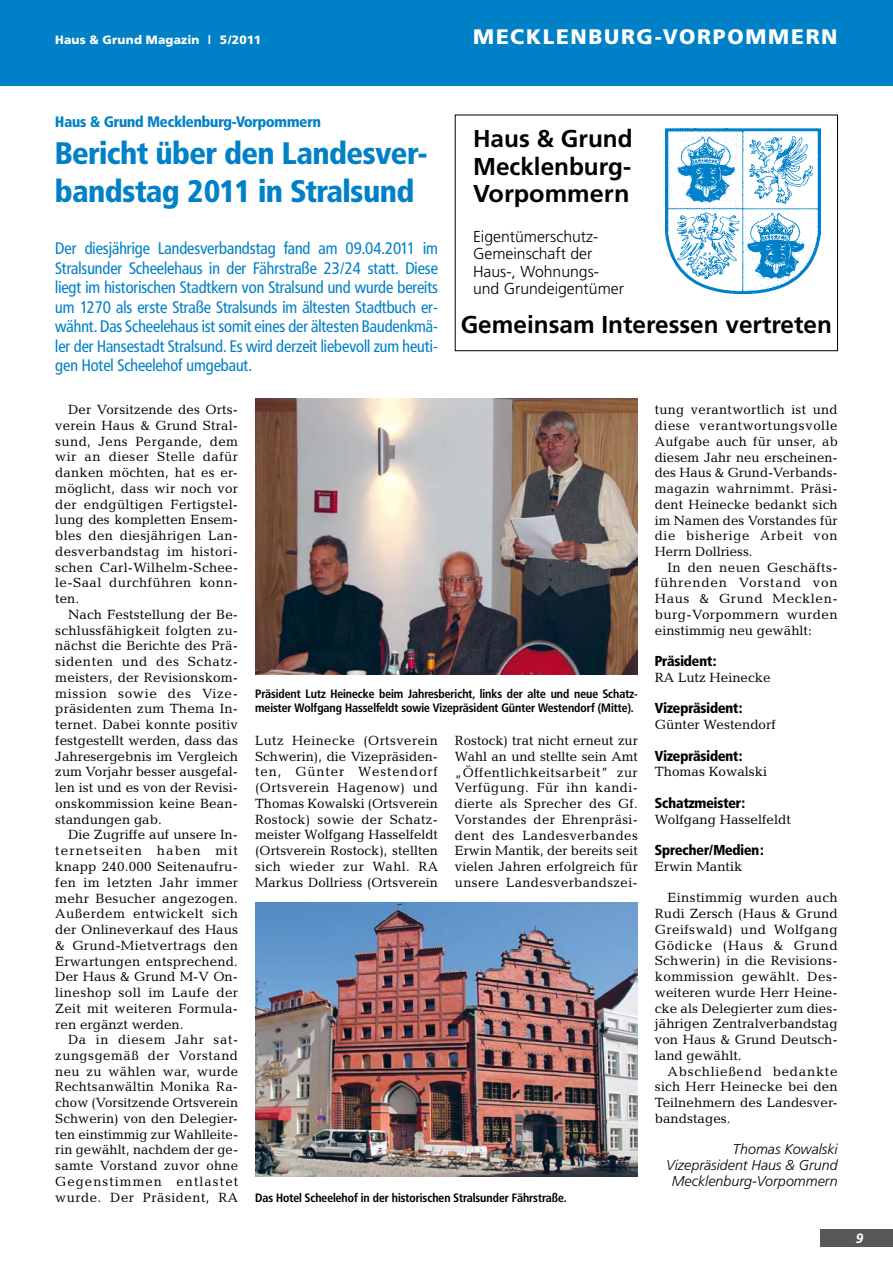
<style>
.page{position:relative;width:893px;height:1263px;background:#fff}
.page>*{position:absolute;margin:0;border:0;box-sizing:border-box;transform-origin:0 0}
.t1{font:900 30.75px/37.5px "Frutiger Condensed BQ";color:#0081c7}
.t2{font:700 24.3px/27.6px "Frutiger";color:#000;text-align:justify}
.t3{font:900 21px "Frutiger";letter-spacing:.08em;color:#fff}
.t4{font:16.5px/19.5px "Frutiger Condensed BQ";color:#0081c7;text-align:justify}
.t5{font:300 15.75px/17.1px "Frutiger";color:#000}
.t6{font:900 15px "Frutiger Condensed BQ";color:#0081c7}
.t7{font:900 14.25px "Frutiger Condensed BQ";color:#000}
.t8{font:italic 300 14.25px/15.8px "Frutiger";color:#000;text-align:right}
.t9{font:13.5px/15.8px "Candida";letter-spacing:.005em;color:#000;text-align:justify}
.t10{font:italic 700 13.5px "Frutiger";color:#fff}
.t11{font:700 12px/14.2px "Frutiger Condensed BQ";color:#000}
.t12{font:900 12px "Frutiger";letter-spacing:.015em;color:#fff}
</style>
<div class="page">
<div style="left:821px;top:1229px;width:72px;height:17px;background:#58585a"></div>
<div style="left:0;top:0;width:893px;height:85px;background:#0081c7"></div>
<img style="left:666px;top:129px;width:154px;height:165px">
<div style="left:455px;top:115px;width:383px;height:236px;border:1px solid #000"></div>
<img style="left:255px;top:398px;width:383px;height:277px">
<img style="left:255px;top:902px;width:383px;height:274px">
<p class="t12" style="left:55px;top:33px;width:207px">HAUS &amp; GRUND MAGAZIN | 5/2011</p>
<h3 class="t3" style="left:473px;top:24px;width:366px">MECKLENBURG-VORPOMMERN</h3>
<p class="t6" style="left:55px;top:112px;width:267px">Haus &amp; Grund Mecklenburg-Vorpommern</p>
<h1 class="t1" style="left:55px;top:134px;width:373px">Bericht über den Landesver&shy;bandstag 2011 in Stralsund</h1>
<p class="t4" style="left:55px;top:238px;width:384px">Der diesjährige Landesverbandstag fand am 09.04.2011 im Stralsunder Scheelehaus in der Fährstraße 23/24 statt. Diese liegt im historischen Stadtkern von Stralsund und wurde bereits um 1270 als erste Straße Stralsunds im ältesten Stadtbuch er&shy;wähnt. Das Scheelehaus ist somit eines der ältesten Baudenkmä&shy;ler der Hansestadt Stralsund. Es wird derzeit liebevoll zum heuti&shy;gen Hotel Scheelehof umgebaut.</p>
<h2 class="t2" style="left:473px;top:125px;width:161px">Haus &amp; Grund Mecklenburg-Vorpommern</h2>
<p class="t5" style="left:473px;top:229px;width:152px">Eigentümerschutz-<br>Gemeinschaft der<br>Haus-, Wohnungs&shy;und Grundeigentümer</p>
<h2 class="t2" style="left:461px;top:311px;width:373px">Gemeinsam Interessen vertreten</h2>
<p class="t9" style="left:55px;top:402px;width:184px;text-indent:13px">Der Vorsitzende des Orts&shy;verein Haus &amp; Grund Stral&shy;sund, Jens Pergande, dem wir an dieser Stelle dafür danken möchten, hat es er&shy;möglicht, dass wir noch vor der endgültigen Fertigstel&shy;lung des kompletten Ensem&shy;bles den diesjährigen Lan&shy;desverbandstag im histori&shy;schen Carl-Wilhelm-Schee&shy;le-Saal durchführen konn&shy;ten.</p>
<p class="t9" style="left:55px;top:606px;width:184px;text-indent:13px">Nach Feststellung der Be&shy;schlussfähigkeit folgten zu&shy;nächst die Berichte des Prä&shy;sidenten und des Schatz&shy;meisters, der Revisionskom&shy;mission sowie des Vize&shy;präsidenten zum Thema In&shy;ternet. Dabei konnte positiv festgestellt werden, dass das Jahresergebnis im Vergleich zum Vorjahr besser ausgefal&shy;len ist und es von der Revisi&shy;onskommission keine Bean&shy;standungen gab.</p>
<p class="t9" style="left:55px;top:827px;width:184px;text-indent:13px">Die Zugriffe auf unsere In&shy;ternetseiten haben mit knapp 240.000 Seitenaufru&shy;fen im letzten Jahr immer mehr Besucher angezogen.<br>Außerdem entwickelt sich der Onlineverkauf des Haus &amp; Grund-Mietvertrags den Erwartungen entsprechend.<br>Der Haus &amp; Grund M-V On&shy;lineshop soll im Laufe der Zeit mit weiteren Formula&shy;ren ergänzt werden.</p>
<p class="t9" style="left:55px;top:1032px;width:184px;text-indent:13px">Da in diesem Jahr sat&shy;zungsgemäß der Vorstand neu zu wählen war, wurde Rechtsanwältin Monika Ra&shy;chow (Vorsitzende Ortsverein Schwerin) von den Delegier&shy;ten einstimmig zur Wahlleite&shy;rin gewählt, nachdem der ge&shy;samte Vorstand zuvor ohne Gegenstimmen entlastet wurde. Der Präsident, RA</p>
<p class="t11" style="left:255px;top:686px;width:384px">Präsident Lutz Heinecke beim Jahresbericht, links der alte und neue Schatz&shy;meister Wolfgang Hasselfeldt sowie Vizepräsident Günter Westendorf (Mitte).</p>
<p class="t9" style="left:255px;top:732px;width:184px">Lutz Heinecke (Ortsverein Schwerin), die Vizepräsiden&shy;ten, Günter Westendorf (Ortsverein Hagenow) und Thomas Kowalski (Ortsverein Rostock) sowie der Schatz&shy;meister Wolfgang Hasselfeldt (Ortsverein Rostock), stellten sich wieder zur Wahl. RA Markus Dollriess (Ortsverein</p>
<p class="t9" style="left:455px;top:732px;width:184px">Rostock) trat nicht erneut zur Wahl an und stellte sein Amt „Öffentlichkeitsarbeit” zur Verfügung. Für ihn kandi&shy;dierte als Sprecher des Gf.<br>Vorstandes der Ehrenpräsi&shy;dent des Landesverbandes Erwin Mantik, der bereits seit vielen Jahren erfolgreich für unsere Landesverbandszei-</p>
<p class="t11" style="left:255px;top:1190px;width:313px">Das Hotel Scheelehof in der historischen Stralsunder Fährstraße.</p>
<p class="t9" style="left:655px;top:402px;width:184px">tung verantwortlich ist und diese verantwortungsvolle Aufgabe auch für unser, ab diesem Jahr neu erscheinen&shy;des Haus &amp; Grund-Verbands&shy;magazin wahrnimmt. Präsi&shy;dent Heinecke bedankt sich im Namen des Vorstandes für die bisherige Arbeit von Herrn Dollriess.</p>
<p class="t9" style="left:655px;top:559px;width:184px;text-indent:13px">In den neuen Geschäfts&shy;führenden Vorstand von Haus &amp; Grund Mecklen&shy;burg-Vorpommern wurden einstimmig neu gewählt:</p>
<p class="t7" style="left:655px;top:652px;width:63px">Präsident:</p>
<p class="t9" style="left:655px;top:669px;width:117px">RA Lutz Heinecke</p>
<p class="t7" style="left:655px;top:699px;width:89px">Vizepräsident:</p>
<p class="t9" style="left:655px;top:717px;width:123px">Günter Westendorf</p>
<p class="t7" style="left:655px;top:747px;width:89px">Vizepräsident:</p>
<p class="t9" style="left:655px;top:764px;width:114px">Thomas Kowalski</p>
<p class="t7" style="left:655px;top:794px;width:92px">Schatzmeister:</p>
<p class="t9" style="left:655px;top:811px;width:138px">Wolfgang Hasselfeldt</p>
<p class="t7" style="left:655px;top:841px;width:110px">Sprecher/Medien:</p>
<p class="t9" style="left:655px;top:858px;width:89px">Erwin Mantik</p>
<p class="t9" style="left:655px;top:890px;width:184px;text-indent:13px">Einstimmig wurden auch Rudi Zersch (Haus &amp; Grund Greifswald) und Wolfgang Gödicke (Haus &amp; Grund Schwerin) in die Revisions&shy;kommission gewählt. Des&shy;weiteren wurde Herr Heine&shy;cke als Delegierter zum dies&shy;jährigen Zentralverbandstag von Haus &amp; Grund Deutsch&shy;land gewählt.</p>
<p class="t9" style="left:655px;top:1063px;width:184px;text-indent:13px">Abschließend bedankte sich Herr Heinecke bei den Teilnehmern des Landesver&shy;bandstages.</p>
<p class="t8" style="left:666px;top:1141px;width:173px">Thomas Kowalski<br>Vizepräsident Haus &amp; Grund<br>Mecklenburg-Vorpommern</p>
<p class="t10" style="left:856px;top:1230px;width:9px">9</p>
</div>
